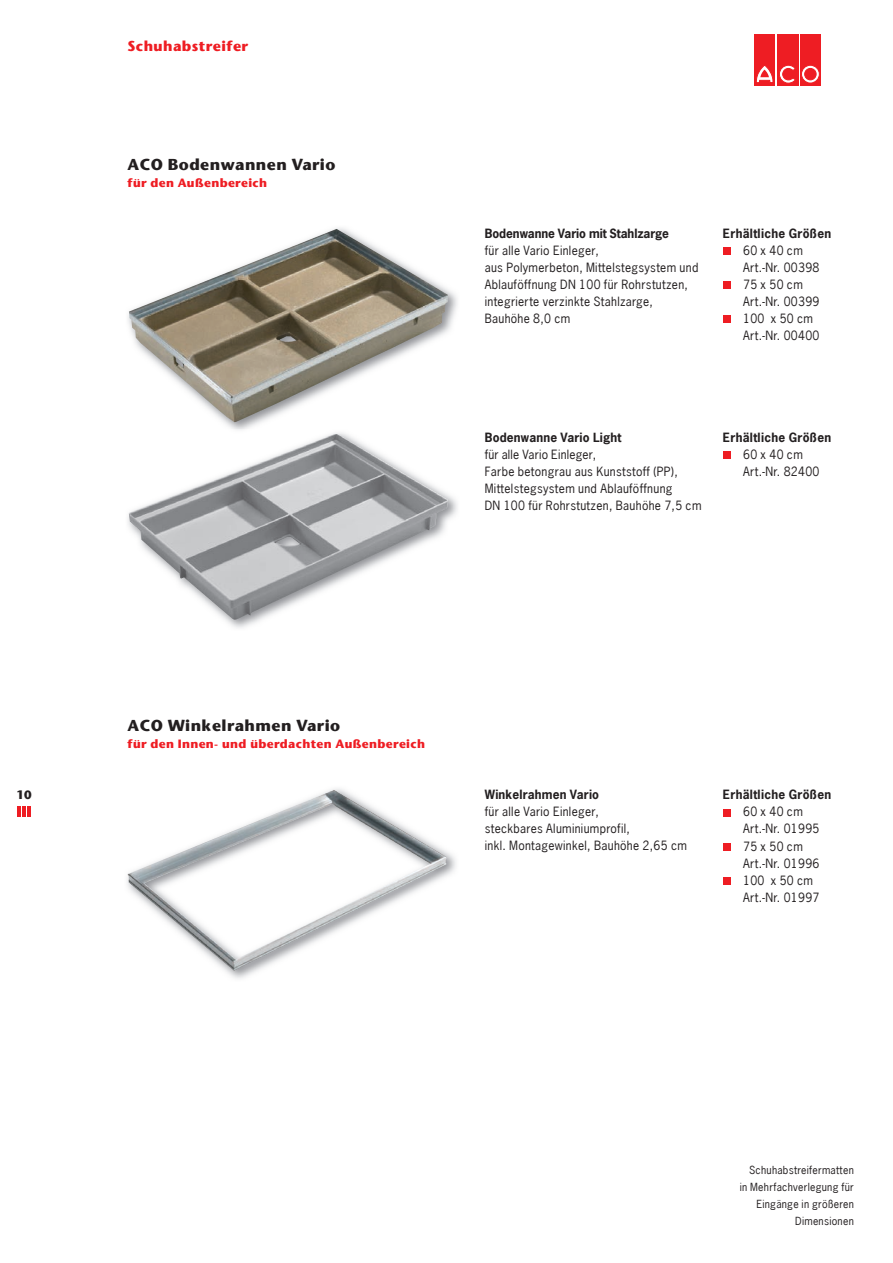
<style>
.page{position:relative;width:893px;height:1263px;background:#fff}
.page>*{position:absolute;margin:0;border:0;box-sizing:border-box;transform-origin:0 0}
.t1{font:700 15.75px "Stone Sans";letter-spacing:.03em;color:#231f20}
.t2{font:700 14.25px "Stone Sans";letter-spacing:.03em;color:#ee1d23}
.t3{font:12px/17px "News Gothic";letter-spacing:.025em;color:#231f20}
.t4{font:700 12px "News Gothic";letter-spacing:.015em;color:#231f20}
.t5{font:700 12px "Stone Sans";letter-spacing:.03em;color:#ee1d23}
.t6{font:700 12px "News Gothic";letter-spacing:-.005em;color:#231f20}
.t7{font:700 12px "Stone Sans";color:#231f20}
.t8{font:10.5px/17px "News Gothic";letter-spacing:.025em;color:#231f20;text-align:right}
</style>
<div class="page">
<hr style="left:17px;top:806px;width:4px;height:10px;background:#ee1d23">
<hr style="left:22px;top:806px;width:4px;height:10px;background:#ee1d23">
<hr style="left:27px;top:806px;width:4px;height:10px;background:#ee1d23">
<div style="left:754px;top:34px;width:21px;height:51px;background:#ee1d23"></div>
<svg style="left:756px;top:66px;width:17px;height:17px"></svg>
<div style="left:777px;top:34px;width:21px;height:51px;background:#ee1d23"></div>
<svg style="left:779px;top:65px;width:16px;height:18px"></svg>
<div style="left:800px;top:34px;width:21px;height:51px;background:#ee1d23"></div>
<svg style="left:801px;top:65px;width:18px;height:18px"></svg>
<div style="left:801px;top:65px;width:18px;height:18px;border:1px solid #ee1d23;border-radius:50%"></div>
<div style="left:805px;top:68px;width:11px;height:12px;background:#ee1d23;border-radius:50%"></div>
<div style="left:805px;top:68px;width:11px;height:12px;border:1px solid #ee1d23;border-radius:50%"></div>
<img style="left:225px;top:495px;width:232px;height:133px">
<img style="left:128px;top:433px;width:320px;height:187px">
<img style="left:127px;top:788px;width:329px;height:191px">
<img style="left:128px;top:790px;width:319px;height:180px">
<img style="left:128px;top:228px;width:329px;height:201px">
<img style="left:129px;top:229px;width:319px;height:193px">
<div style="left:723px;top:247px;width:7px;height:8px;background:#ee1d23"></div>
<div style="left:723px;top:281px;width:7px;height:8px;background:#ee1d23"></div>
<div style="left:723px;top:315px;width:7px;height:8px;background:#ee1d23"></div>
<div style="left:723px;top:452px;width:7px;height:7px;background:#ee1d23"></div>
<div style="left:723px;top:809px;width:7px;height:7px;background:#ee1d23"></div>
<div style="left:723px;top:843px;width:7px;height:7px;background:#ee1d23"></div>
<div style="left:723px;top:877px;width:7px;height:7px;background:#ee1d23"></div>
<p class="t7" style="left:16px;top:788px;width:17px">10</p>
<p class="t2" style="left:128px;top:38px;width:122px">Schuhabstreifer</p>
<h1 class="t1" style="left:128px;top:155px;width:209px">ACO Bodenwannen Vario</h1>
<p class="t5" style="left:128px;top:176px;width:141px">für den Außenbereich</p>
<p class="t6" style="left:485px;top:226px;width:186px">Bodenwanne Vario mit Stahlzarge</p>
<p class="t3" style="left:485px;top:242px;width:215px">für alle Vario Einleger,<br>aus Polymerbeton, Mittelstegsystem und<br>Ablauföffnung DN 100 für Rohrstutzen, integrierte verzinkte Stahlzarge,<br>Bauhöhe 8,0 cm</p>
<p class="t4" style="left:723px;top:226px;width:110px">Erhältliche Größen</p>
<p class="t3" style="left:743px;top:242px;width:78px">60 x 40 cm<br>Art.-Nr. 00398<br>75 x 50 cm<br>Art.-Nr. 00399<br>100 x 50 cm<br>Art.-Nr. 00400</p>
<p class="t4" style="left:485px;top:430px;width:138px">Bodenwanne Vario Light</p>
<p class="t3" style="left:485px;top:446px;width:218px">für alle Vario Einleger,<br>Farbe betongrau aus Kunststoff (PP), Mittelstegsystem und Ablauföffnung<br>DN 100 für Rohrstutzen, Bauhöhe 7,5 cm</p>
<p class="t4" style="left:723px;top:430px;width:110px">Erhältliche Größen</p>
<p class="t3" style="left:743px;top:446px;width:78px">60 x 40 cm<br>Art.-Nr. 82400</p>
<h1 class="t1" style="left:128px;top:716px;width:214px">ACO Winkelrahmen Vario</h1>
<p class="t5" style="left:128px;top:737px;width:299px">für den Innen- und überdachten Außenbereich</p>
<p class="t4" style="left:485px;top:787px;width:116px">Winkelrahmen Vario</p>
<p class="t3" style="left:485px;top:803px;width:204px">für alle Vario Einleger,<br>steckbares Aluminiumprofil,<br>inkl. Montagewinkel, Bauhöhe 2,65 cm</p>
<p class="t4" style="left:723px;top:787px;width:110px">Erhältliche Größen</p>
<p class="t3" style="left:743px;top:803px;width:78px">60 x 40 cm<br>Art.-Nr. 01995<br>75 x 50 cm<br>Art.-Nr. 01996<br>100 x 50 cm<br>Art.-Nr. 01997</p>
<p class="t8" style="left:740px;top:1161px;width:116px">Schuhabstreifermatten in Mehrfachverlegung für<br>Eingänge in größeren<br>Dimensionen</p>
</div>
